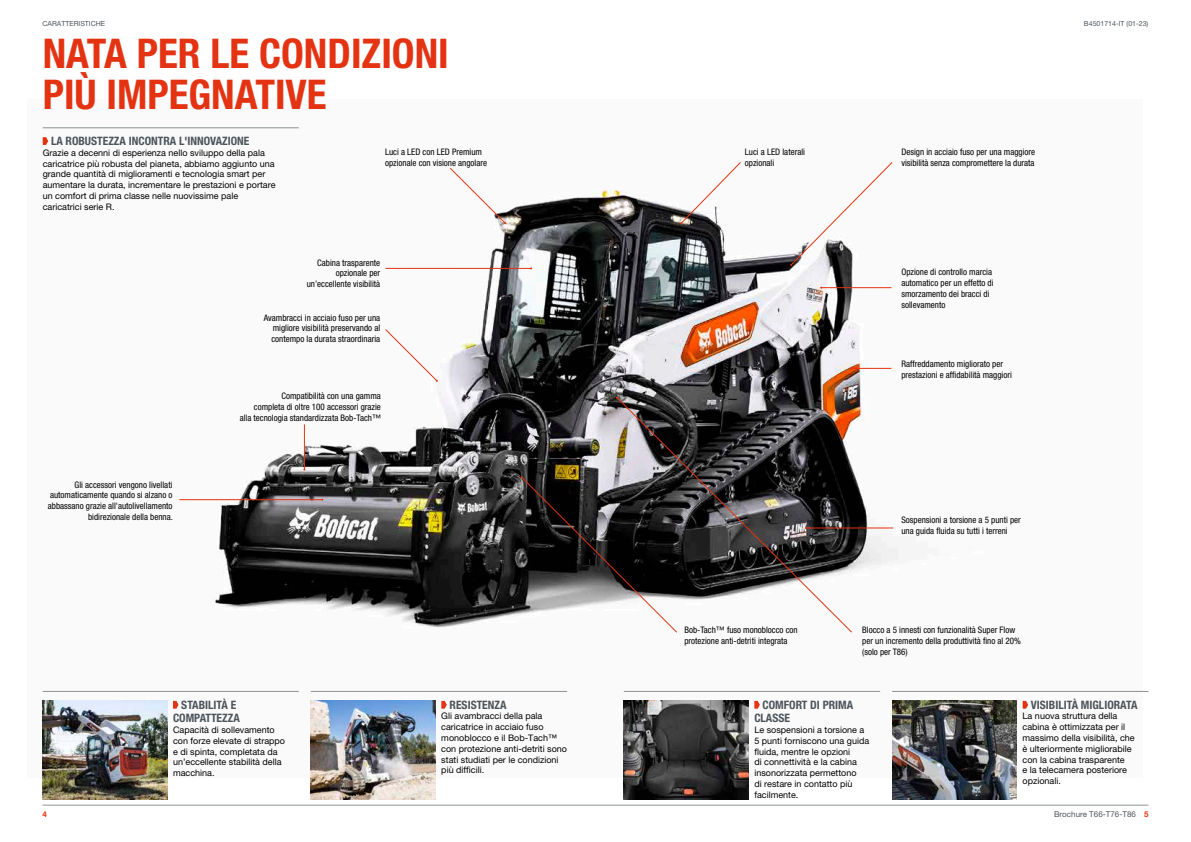
<style>
.page{position:relative;width:1191px;height:842px;background:#fff}
.page>*{position:absolute;margin:0;border:0;box-sizing:border-box;transform-origin:0 0}
.t1{font:700 condensed 41px/40.4px "Helvetica Neue LT Pro";color:#e43312}
.t2{font:700 condensed 11.6px/13.6px "Helvetica Neue LT Pro";color:#4c555c;text-align:center}
.t3{font:condensed 9px/10.8px "Helvetica Neue LT Pro";color:#000}
.t4{font:9px/10.8px "Helvetica Neue LT Pro";color:#000}
.t5{font:8px "Helvetica Neue LT Pro";color:#4c555c}
.t6{font:700 8px "Helvetica Neue LT Pro";color:#e43312}
.t7{font:7px "Helvetica Neue LT Pro";color:#4c555c}
.s1{font-weight:700;color:#e43312}
</style>
<div class="page">
<hr style="left:43px;top:805px;width:1105px;height:1px;background:#8b9296">
<img style="left:42px;top:127px;width:1100px;height:650px">
<svg style="left:680px;top:162px;width:61px;height:62px"></svg>
<svg style="left:790px;top:162px;width:102px;height:104px"></svg>
<svg style="left:385px;top:329px;width:53px;height:53px"></svg>
<hr style="left:304px;top:424px;width:1px;height:45px;background:#e43312">
<hr style="left:385px;top:268px;width:146px;height:1px;background:#e43312">
<svg style="left:450px;top:168px;width:56px;height:56px"></svg>
<hr style="left:821px;top:287px;width:70px;height:1px;background:#e43312">
<hr style="left:851px;top:368px;width:40px;height:1px;background:#e43312">
<hr style="left:805px;top:528px;width:88px;height:1px;background:#e43312">
<svg style="left:520px;top:476px;width:157px;height:157px"></svg>
<svg style="left:616px;top:397px;width:236px;height:235px"></svg>
<hr style="left:179px;top:499px;width:143px;height:1px;background:#e43312">
<hr style="left:43px;top:691px;width:256px;height:1px;background:#8b9296">
<hr style="left:624px;top:691px;width:256px;height:1px;background:#8b9296">
<hr style="left:311px;top:691px;width:256px;height:1px;background:#8b9296">
<img style="left:311px;top:700px;width:124px;height:99px">
<hr style="left:892px;top:691px;width:256px;height:1px;background:#8b9296">
<img style="left:43px;top:700px;width:124px;height:99px">
<img style="left:624px;top:700px;width:124px;height:99px">
<img style="left:892px;top:700px;width:125px;height:99px">
<svg style="left:441px;top:701px;width:6px;height:8px"></svg>
<svg style="left:173px;top:701px;width:5px;height:8px"></svg>
<hr style="left:43px;top:128px;width:256px;height:1px;background:#8b9296">
<svg style="left:43px;top:137px;width:5px;height:8px"></svg>
<svg style="left:1022px;top:701px;width:6px;height:8px"></svg>
<svg style="left:754px;top:701px;width:6px;height:8px"></svg>
<p class="t7" style="left:43px;top:19px;width:64px">CARATTERISTICHE</p>
<p class="t7" style="left:1084px;top:19px;width:66px">B4501714-IT (01-23)</p>
<h1 class="t1" style="left:43px;top:33px;width:407px">NATA PER LE CONDIZIONI<br>PIÙ IMPEGNATIVE</h1>
<p class="t2" style="left:51px;top:134px;width:200px">LA ROBUSTEZZA INCONTRA L'INNOVAZIONE</p>
<p class="t4" style="left:43px;top:147px;width:234px">Grazie a decenni di esperienza nello sviluppo della pala caricatrice più robusta del pianeta, abbiamo aggiunto una grande quantità di miglioramenti e tecnologia smart per aumentare la durata, incrementare le prestazioni e portare un comfort di prima classe nelle nuovissime pale caricatrici serie R.</p>
<p class="t3" style="left:385px;top:146px;width:103px">Luci a LED con LED Premium opzionale con visione angolare</p>
<p class="t3" style="left:307px;top:257px;width:75px;text-align:right">Cabina trasparente opzionale per un’eccellente visibilità</p>
<p class="t3" style="left:271px;top:312px;width:110px;text-align:justify;text-indent:-8px">Avambracci in acciaio fuso per una migliore visibilità preservando al contempo la durata straordinaria</p>
<p class="t3" style="left:48px;top:479px;width:126px;text-align:right">Gli accessori vengono livellati automaticamente quando si alzano o abbassano grazie all'autolivellamento bidirezionale della benna.</p>
<p class="t3" style="left:240px;top:390px;width:143px;text-align:right">Compatibilità con una gamma<br>completa di oltre 100 accessori grazie<br>alla tecnologia standardizzata Bob-Tach™</p>
<p class="t2" style="left:173px;top:698px;width:68px">STABILITÀ E<br>COMPATTEZZA</p>
<p class="t4" style="left:173px;top:724px;width:113px">Capacità di sollevamento con forze elevate di strappo e di spinta, completata da un’eccellente stabilità della macchina.</p>
<p class="t2" style="left:449px;top:698px;width:58px">RESISTENZA</p>
<p class="t4" style="left:441px;top:711px;width:127px">Gli avambracci della pala caricatrice in acciaio fuso monoblocco e il Bob-Tach™ con protezione anti-detriti sono stati studiati per le condizioni più difficili.</p>
<p class="t3" style="left:745px;top:146px;width:62px">Luci a LED laterali opzionali</p>
<p class="t3" style="left:901px;top:146px;width:135px">Design in acciaio fuso per una maggiore visibilità senza compromettere la durata</p>
<p class="t3" style="left:901px;top:266px;width:94px">Opzione di controllo marcia automatico per un effetto di smorzamento dei bracci di sollevamento</p>
<p class="t3" style="left:901px;top:359px;width:112px">Raffreddamento migliorato per prestazioni e affidabilità maggiori</p>
<p class="t3" style="left:901px;top:515px;width:121px">Sospensioni a torsione a 5 punti per una guida fluida su tutti i terreni</p>
<p class="t3" style="left:684px;top:624px;width:115px">Bob-Tach™ fuso monoblocco con protezione anti-detriti integrata</p>
<p class="t3" style="left:862px;top:624px;width:160px">Blocco a 5 innesti con funzionalità Super Flow per un incremento della produttività fino al 20% (solo per T86)</p>
<p class="t2" style="left:754px;top:698px;width:100px;text-align:left;text-indent:8px">COMFORT DI PRIMA<br>CLASSE</p>
<p class="t4" style="left:754px;top:724px;width:116px">Le sospensioni a torsione a<br>5 punti forniscono una guida fluida, mentre le opzioni<br>di connettività e la cabina insonorizzata permettono<br>di restare in contatto più facilmente.</p>
<p class="t2" style="left:1031px;top:698px;width:108px">VISIBILITÀ MIGLIORATA</p>
<p class="t4" style="left:1022px;top:711px;width:114px">La nuova struttura della cabina è ottimizzata per il massimo della visibilità, che è ulteriormente migliorabile con la cabina trasparente<br>e la telecamera posteriore opzionali.</p>
<p class="t6" style="left:43px;top:809px;width:6px">4</p>
<p class="t5" style="left:1054px;top:810px;width:96px">Brochure T66-T76-T86 <span class="s1">5</span></p>
</div>
